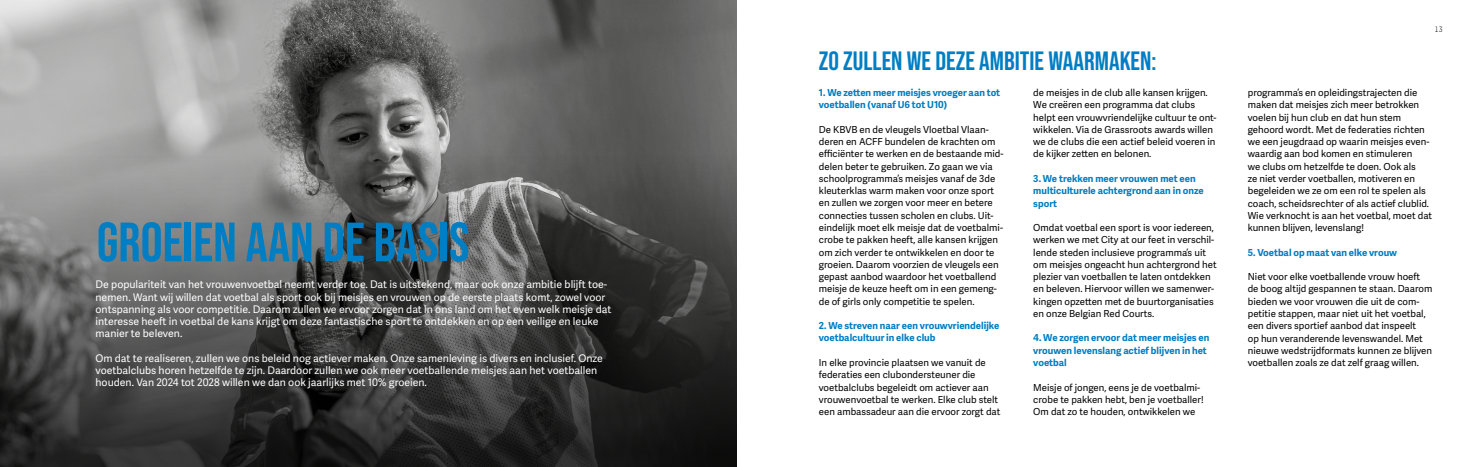
<style>
.page{position:relative;width:1474px;height:467px;background:#fff}
.page>*{position:absolute;margin:0;border:0;box-sizing:border-box;transform-origin:0 0}
.t1{font:55.12px "Bebas Neue";color:#007ec3}
.t2{font:26.43px "Bebas Neue";color:#007ec3}
.t3{font:10.5px/12.2px "Adelle Sans Devanagari";color:#fff}
.t4{font:9.62px/12.2px "Adelle Sans Devanagari";color:#000}
.t5{font:700 9.62px/12.2px "Adelle Sans Devanagari";color:#007ec3}
.t6{font:7.44px "T Star Pro Regular";color:#000}
</style>
<div class="page">
<img style="left:0;top:0;width:737px;height:77px">
<svg style="left:0;top:77px;width:737px;height:389px;background:#575757"></svg>
<h1 class="t1" style="left:97px;top:211px;width:374px">GROEIEN AAN DE BASIS</h1>
<p class="t3" style="left:95px;top:279px;width:517px">De populariteit van het vrouwenvoetbal neemt verder toe. Dat is uitstekend, maar ook onze ambitie blijft toe&shy;nemen. Want wij willen dat voetbal als sport ook bij meisjes en vrouwen op de eerste plaats komt, zowel voor ontspanning als voor competitie. Daarom zullen we ervoor zorgen dat in ons land om het even welk meisje dat interesse heeft in voetbal de kans krijgt om deze fantastische sport te ontdekken en op een veilige en leuke manier te beleven.</p>
<p class="t3" style="left:95px;top:352px;width:509px">Om dat te realiseren, zullen we ons beleid nog actiever maken. Onze samenleving is divers en inclusief. Onze voetbalclubs horen hetzelfde te zijn. Daardoor zullen we ook meer voetballende meisjes aan het voetballen houden. Van 2024 tot 2028 willen we dan ook jaarlijks met 10% groeien.</p>
<h2 class="t2" style="left:819px;top:45px;width:339px">ZO ZULLEN WE DEZE AMBITIE WAARMAKEN:</h2>
<p class="t5" style="left:819px;top:86px;width:183px">1. We zetten meer meisjes vroeger aan tot voetballen (vanaf U6 tot U10)</p>
<p class="t4" style="left:819px;top:124px;width:186px">De KBVB en de vleugels Vloetbal Vlaan&shy;deren en ACFF bundelen de krachten om efficiënter te werken en de bestaande mid&shy;delen beter te gebruiken. Zo gaan we via schoolprogramma’s meisjes vanaf de 3de kleuterklas warm maken voor onze sport en zullen we zorgen voor meer en betere connecties tussen scholen en clubs. Uit&shy;eindelijk moet elk meisje dat de voetbalmi&shy;crobe te pakken heeft, alle kansen krijgen om zich verder te ontwikkelen en door te groeien. Daarom voorzien de vleugels een gepast aanbod waardoor het voetballend meisje de keuze heeft om in een gemeng&shy;de of girls only competitie te spelen.</p>
<p class="t5" style="left:819px;top:319px;width:182px">2. We streven naar een vrouwvriendelijke voetbalcultuur in elke club</p>
<p class="t4" style="left:819px;top:356px;width:183px">In elke provincie plaatsen we vanuit de federaties een clubondersteuner die voetbalclubs begeleidt om actiever aan vrouwenvoetbal te werken. Elke club stelt een ambassadeur aan die ervoor zorgt dat</p>
<p class="t4" style="left:1033px;top:87px;width:185px">de meisjes in de club alle kansen krijgen.<br>We creëren een programma dat clubs helpt een vrouwvriendelijke cultuur te ont&shy;wikkelen. Via de Grassroots awards willen we de clubs die een actief beleid voeren in de kijker zetten en belonen.</p>
<p class="t5" style="left:1033px;top:172px;width:172px">3. We trekken meer vrouwen met een multiculturele achtergrond aan in onze sport</p>
<p class="t4" style="left:1033px;top:222px;width:185px">Omdat voetbal een sport is voor iedereen, werken we met City at our feet in verschil&shy;lende steden inclusieve programma’s uit om meisjes ongeacht hun achtergrond het plezier van voetballen te laten ontdekken en beleven. Hiervoor willen we samenwer&shy;kingen opzetten met de buurtorganisaties en onze Belgian Red Courts.</p>
<p class="t5" style="left:1033px;top:332px;width:178px">4. We zorgen ervoor dat meer meisjes en vrouwen levenslang actief blijven in het voetbal</p>
<p class="t4" style="left:1033px;top:381px;width:172px">Meisje of jongen, eens je de voetbalmi&shy;crobe te pakken hebt, ben je voetballer!<br>Om dat zo te houden, ontwikkelen we</p>
<p class="t6" style="left:1434px;top:24px;width:9px">13</p>
<p class="t4" style="left:1247px;top:87px;width:186px">programma’s en opleidingstrajecten die maken dat meisjes zich meer betrokken voelen bij hun club en dat hun stem gehoord wordt. Met de federaties richten we een jeugdraad op waarin meisjes even&shy;waardig aan bod komen en stimuleren<br>we clubs om hetzelfde te doen. Ook als<br>ze niet verder voetballen, motiveren en begeleiden we ze om een rol te spelen als coach, scheidsrechter of als actief clublid.<br>Wie verknocht is aan het voetbal, moet dat kunnen blijven, levenslang!</p>
<p class="t5" style="left:1247px;top:246px;width:151px">5. Voetbal op maat van elke vrouw</p>
<p class="t4" style="left:1247px;top:271px;width:186px">Niet voor elke voetballende vrouw hoeft de boog altijd gespannen te staan. Daarom bieden we voor vrouwen die uit de com&shy;petitie stappen, maar niet uit het voetbal, een divers sportief aanbod dat inspeelt<br>op hun veranderende levenswandel. Met nieuwe wedstrijdformats kunnen ze blijven voetballen zoals ze dat zelf graag willen.</p>
</div>
